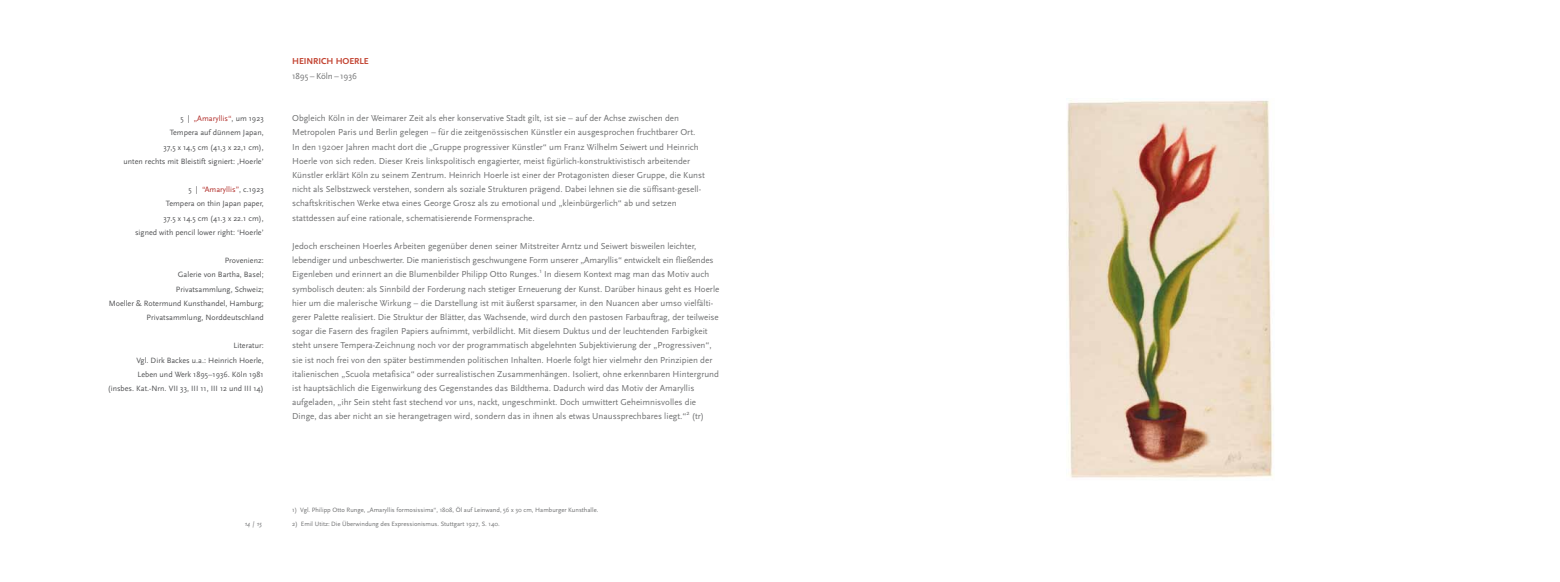
<style>
.page{position:relative;width:1560px;height:582px;background:#fff}
.page>*{position:absolute;margin:0;border:0;box-sizing:border-box;transform-origin:0 0}
.t1{font:9px/14.2px "Scala Sans";color:#707172}
.t2{font:700 9px "Scala Sans";letter-spacing:-.005em;color:#c34533}
.t3{font:8px/14.2px "Scala Sans";color:#505153;text-align:right}
.t4{font:6.5px "Scala Sans";color:#707172}
.t5{font:italic 6.5px "Scala Sans";color:#707172}
.s1{color:#b12c28}
</style>
<div class="page">
<img style="left:1067px;top:100px;width:207px;height:378px">
<p class="t3" style="left:124px;top:111px;width:142px">5 | <span class="s1">„Amaryllis“</span>, um 1923<br>Tempera auf dünnem Japan,<br>37,5 x 14,5 cm (41,3 x 22,1 cm),<br>unten rechts mit Bleistift signiert: ‚Hoerle’</p>
<p class="t3" style="left:135px;top:182px;width:130px">5 | <span class="s1">“Amaryllis”</span>, c.1923<br>Tempera on thin Japan paper,<br>37.5 x 14.5 cm (41.3 x 22.1 cm),<br>signed with pencil lower right: ‘Hoerle’</p>
<p class="t3" style="left:109px;top:253px;width:157px">Provenienz:<br>Galerie von Bartha, Basel;<br>Privatsammlung, Schweiz;<br>Moeller &amp; Rotermund Kunsthandel, Hamburg;<br>Privatsammlung, Norddeutschland</p>
<p class="t3" style="left:108px;top:338px;width:157px">Literatur:<br>Vgl. Dirk Backes u.a.: Heinrich Hoerle,<br>Leben und Werk 1895–1936. Köln 1981<br>(insbes. Kat.-Nrn. VII 33, III 11, III 12 und III 14)</p>
<p class="t2" style="left:292px;top:57px;width:78px">H EINRICH HOERLE</p>
<p class="t1" style="left:292px;top:69px;width:66px">1895 – Köln –1936</p>
<p class="t1" style="left:292px;top:111px;width:414px">Obgleich Köln in der Weimarer Zeit als eher konservative Stadt gilt, ist sie – auf der Achse zwischen den Metropolen Paris und Berlin gelegen – für die zeitgenössischen Künstler ein ausgesprochen fruchtbarer Ort.<br>In den 1920er Jahren macht dort die „Gruppe progressiver Künstler“ um Franz Wilhelm Seiwert und Heinrich Hoerle von sich reden. Dieser Kreis linkspolitisch engagierter, meist figürlich-konstruktivistisch arbeitender Künstler erklärt Köln zu seinem Zentrum. Heinrich Hoerle ist einer der Protagonisten dieser Gruppe, die Kunst nicht als Selbstzweck verstehen, sondern als soziale Strukturen prägend. Dabei lehnen sie die süffisant-gesell&shy;schaftskritischen Werke etwa eines George Grosz als zu emotional und „kleinbürgerlich“ ab und setzen stattdessen auf eine rationale, schematisierende Formensprache.</p>
<p class="t1" style="left:292px;top:239px;width:428px">Jedoch erscheinen Hoerles Arbeiten gegenüber denen seiner Mitstreiter Arntz und Seiwert bisweilen leichter, lebendiger und unbeschwerter. Die manieristisch geschwungene Form unserer „Amaryllis“ entwickelt ein fließendes Eigenleben und erinnert an die Blumenbilder Philipp Otto Runges.<sup>1</sup> In diesem Kontext mag man das Motiv auch symbolisch deuten: als Sinnbild der Forderung nach stetiger Erneuerung der Kunst. Darüber hinaus geht es Hoerle hier um die malerische Wirkung – die Darstellung ist mit äußerst sparsamer, in den Nuancen aber umso vielfälti&shy;gerer Palette realisiert. Die Struktur der Blätter, das Wachsende, wird durch den pastosen Farbauftrag, der teilweise sogar die Fasern des fragilen Papiers aufnimmt, verbildlicht. Mit diesem Duktus und der leuchtenden Farbigkeit steht unsere Tempera-Zeichnung noch vor der programmatisch abgelehnten Subjektivierung der „Progressiven“, sie ist noch frei von den später bestimmenden politischen Inhalten. Hoerle folgt hier vielmehr den Prinzipien der italienischen „Scuola metafisica“ oder surrealistischen Zusammenhängen. Isoliert, ohne erkennbaren Hintergrund ist hauptsächlich die Eigenwirkung des Gegenstandes das Bildthema. Dadurch wird das Motiv der Amaryllis aufgeladen, „ihr Sein steht fast stechend vor uns, nackt, ungeschminkt. Doch umwittert Geheimnisvolles die Dinge, das aber nicht an sie herangetragen wird, sondern das in ihnen als etwas Unaussprechbares liegt.“<sup>2</sup> (tr)</p>
<p class="t5" style="left:245px;top:519px;width:19px">14 | 15</p>
<p class="t4" style="left:292px;top:505px;width:308px">1) Vgl. Philipp Otto Runge, „Amaryllis formosissima“, 1808, Öl auf Leinwand, 56 x 30 cm, Hamburger Kunsthalle.</p>
<p class="t4" style="left:292px;top:519px;width:209px">2) Emil Utitz: Die Überwindung des Expressionismus. Stuttgart 1927, S. 140.</p>
</div>
